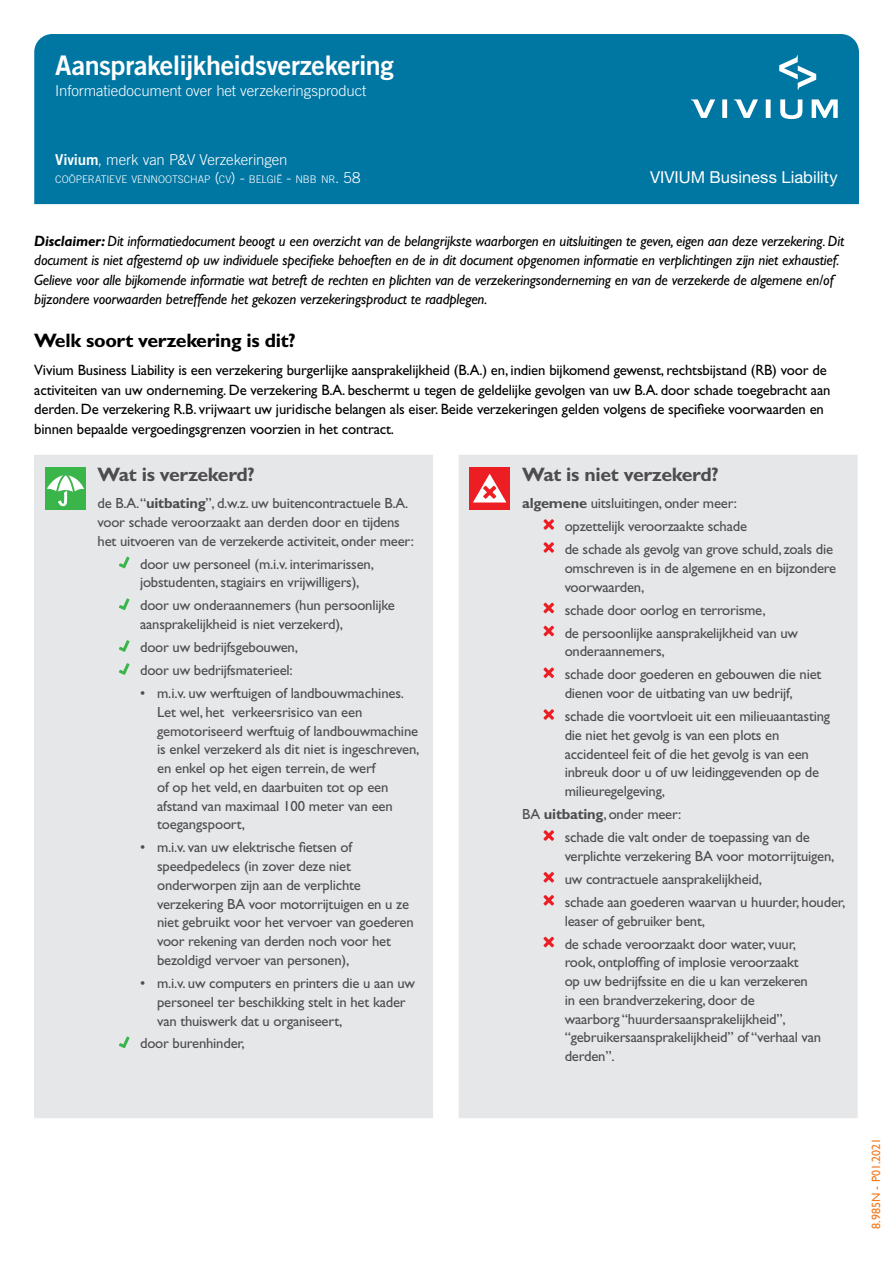
<style>
.page{position:relative;width:893px;height:1263px;background:#fff}
.page>*{position:absolute;margin:0;border:0;box-sizing:border-box;transform-origin:0 0}
.t1{font:27px "Trade Gothic LT Std Bd 2";letter-spacing:-.02em;color:#fff}
.t2{font:700 19.5px "Gill Sans Std";letter-spacing:-.015em;color:#4d4d4f}
.t3{font:700 19.5px "Gill Sans Std";letter-spacing:-.015em;color:#000}
.t4{font:16.5px "Helvetica Neue LT Std";color:#fff}
.t5{font:italic 15px/19.5px "Gill Sans Std";letter-spacing:-.01em;color:#000}
.t6{font:15px/19.5px "Gill Sans Std";letter-spacing:-.01em;color:#000}
.t7{font:300 15px "Trade Gothic LT Std";letter-spacing:-.01em;color:#fff}
.t8{font:14.7px/18.8px "Gill Sans Std";letter-spacing:-.015em;color:#4d4d4f}
.t9{font:12px "Gill Sans";color:#f47b20}
.t10{font:300 10.5px "Trade Gothic LT Std";letter-spacing:-.005em;color:#fff}
.s1{font-family:"Trade Gothic LT Std Bd 2";font-weight:400}
.s2{font-size:15px}
.s3{font-weight:700}
</style>
<div class="page">
<div style="left:34px;top:34px;width:825px;height:170px;background:#0076a3"></div>
<svg style="left:722px;top:99px;width:5px;height:19px"></svg>
<svg style="left:766px;top:99px;width:5px;height:19px"></svg>
<svg style="left:780px;top:99px;width:22px;height:20px"></svg>
<svg style="left:812px;top:99px;width:26px;height:19px"></svg>
<svg style="left:691px;top:99px;width:24px;height:19px"></svg>
<svg style="left:734px;top:99px;width:24px;height:19px"></svg>
<svg style="left:779px;top:55px;width:37px;height:35px"></svg>
<div style="left:34px;top:455px;width:824px;height:663px;background:#e6e7e8"></div>
<div style="left:45px;top:467px;width:41px;height:43px;background:#39b54a"></div>
<svg style="left:47px;top:471px;width:37px;height:35px"></svg>
<svg style="left:119px;top:557px;width:11px;height:11px"></svg>
<svg style="left:119px;top:598px;width:11px;height:12px"></svg>
<svg style="left:119px;top:640px;width:11px;height:12px"></svg>
<svg style="left:119px;top:663px;width:11px;height:12px"></svg>
<svg style="left:119px;top:1036px;width:11px;height:12px"></svg>
<div style="left:469px;top:467px;width:41px;height:43px;background:#ed1d24"></div>
<svg style="left:473px;top:474px;width:33px;height:28px"></svg>
<svg style="left:543px;top:519px;width:11px;height:11px"></svg>
<svg style="left:543px;top:542px;width:11px;height:11px"></svg>
<svg style="left:543px;top:603px;width:11px;height:10px"></svg>
<svg style="left:543px;top:626px;width:11px;height:10px"></svg>
<svg style="left:543px;top:667px;width:11px;height:11px"></svg>
<svg style="left:543px;top:709px;width:11px;height:11px"></svg>
<svg style="left:543px;top:830px;width:11px;height:11px"></svg>
<svg style="left:543px;top:872px;width:11px;height:10px"></svg>
<svg style="left:543px;top:895px;width:11px;height:10px"></svg>
<svg style="left:543px;top:937px;width:11px;height:10px"></svg>
<h1 class="t1" style="left:55px;top:48px;width:340px">Aansprakelijkheidsverzekering</h1>
<p class="t7" style="left:55px;top:82px;width:313px">Informatiedocument over het verzekeringsproduct</p>
<p class="t7" style="left:55px;top:151px;width:234px"><span class="s1">Vivium</span>, merk van P&amp;V Verzekeringen</p>
<p class="t10" style="left:55px;top:173px;width:307px">COÖPERATIEVE VENNOOTSCHAP <span class="s2">(</span>CV<span class="s2">) -</span> BELGIË <span class="s2">-</span> NBB NR<span class="s2">. 58</span></p>
<p class="t4" style="left:650px;top:167px;width:189px">VIVIUM Business Liability</p>
<p class="t5" style="left:34px;top:231px;width:811px"><span class="s3">Disclaimer:</span> Dit informatiedocument beoogt u een overzicht van de belangrijkste waarborgen en uitsluitingen te geven, eigen aan deze verzekering. Dit document is niet afgestemd op uw individuele specifieke behoeften en de in dit document opgenomen informatie en verplichtingen zijn niet exhaustief.<br>Gelieve voor alle bijkomende informatie wat betreft de rechten en plichten van de verzekeringsonderneming en van de verzekerde de algemene en/of bijzondere voorwaarden betreffende het gekozen verzekeringsproduct te raadplegen.</p>
<h2 class="t3" style="left:34px;top:329px;width:263px">Welk soort verzekering is dit?</h2>
<p class="t6" style="left:34px;top:360px;width:798px">Vivium Business Liability is een verzekering burgerlijke aansprakelijkheid (B.A.) en, indien bijkomend gewenst, rechtsbijstand (RB) voor de activiteiten van uw onderneming. De verzekering B.A. beschermt u tegen de geldelijke gevolgen van uw B.A. door schade toegebracht aan derden. De verzekering R.B. vrijwaart uw juridische belangen als eiser. Beide verzekeringen gelden volgens de specifieke voorwaarden en binnen bepaalde vergoedingsgrenzen voorzien in het contract.</p>
<h2 class="t2" style="left:98px;top:463px;width:159px">Wat is verzekerd?</h2>
<p class="t8" style="left:98px;top:494px;width:318px">de B.A.“<span class="s3">uitbating</span>”, d.w.z. uw buitencontractuele B.A. voor schade veroorzaakt aan derden door en tijdens het uitvoeren van de verzekerde activiteit, onder meer:</p>
<p class="t8" style="left:140px;top:554px;width:235px">door uw personeel (m.i.v. interimarissen, jobstudenten, stagiairs en vrijwilligers),</p>
<p class="t8" style="left:140px;top:596px;width:256px">door uw onderaannemers (hun persoonlijke aansprakelijkheid is niet verzekerd),</p>
<p class="t8" style="left:140px;top:636px;width:159px;line-height:23px">door uw bedrijfsgebouwen, door uw bedrijfsmaterieel:</p>
<p class="t8" style="left:157px;top:684px;width:264px;text-indent:-17px">• m.i.v. uw werftuigen of landbouwmachines.<br>Let wel, het verkeersrisico van een gemotoriseerd werftuig of landbouwmachine is enkel verzekerd als dit niet is ingeschreven, en enkel op het eigen terrein, de werf<br>of op het veld, en daarbuiten tot op een afstand van maximaal 100 meter van een toegangspoort,</p>
<p class="t8" style="left:157px;top:838px;width:258px;text-indent:-17px">• m.i.v. van uw elektrische fietsen of speedpedelecs (in zover deze niet onderworpen zijn aan de verplichte verzekering BA voor motorrijtuigen en u ze niet gebruikt voor het vervoer van goederen voor rekening van derden noch voor het bezoldigd vervoer van personen),</p>
<p class="t8" style="left:157px;top:974px;width:259px;text-indent:-17px">• m.i.v. uw computers en printers die u aan uw personeel ter beschikking stelt in het kader van thuiswerk dat u organiseert,</p>
<p class="t8" style="left:140px;top:1034px;width:106px">door burenhinder,</p>
<h2 class="t2" style="left:522px;top:463px;width:198px">Wat is niet verzekerd?</h2>
<p class="t8" style="left:565px;top:492px;width:270px;line-height:23px;text-indent:-43px"><span class="s3">algemene</span> uitsluitingen, onder meer:<br>opzettelijk veroorzaakte schade<br>de schade als gevolg van grove schuld, zoals die</p>
<p class="t8" style="left:565px;top:559px;width:273px">omschreven is in de algemene en en bijzondere voorwaarden,</p>
<p class="t8" style="left:565px;top:598px;width:235px;line-height:23px">schade door oorlog en terrorisme,<br>de persoonlijke aansprakelijkheid van uw</p>
<p class="t8" style="left:565px;top:640px;width:258px;line-height:23px">onderaannemers,<br>schade door goederen en gebouwen die niet</p>
<p class="t8" style="left:565px;top:682px;width:267px;line-height:23px">dienen voor de uitbating van uw bedrijf, schade die voortvloeit uit een milieuaantasting</p>
<p class="t8" style="left:565px;top:726px;width:256px">die niet het gevolg is van een plots en accidenteel feit of die het gevolg is van een inbreuk door u of uw leidinggevenden op de milieuregelgeving,</p>
<p class="t8" style="left:565px;top:803px;width:247px;line-height:23px;text-indent:-43px">BA <span class="s3">uitbating</span>, onder meer:<br>schade die valt onder de toepassing van de</p>
<p class="t8" style="left:565px;top:844px;width:282px;line-height:23px">verplichte verzekering BA voor motorrijtuigen, uw contractuele aansprakelijkheid,<br>schade aan goederen waarvan u huurder, houder,</p>
<p class="t8" style="left:565px;top:909px;width:233px;line-height:23px">leaser of gebruiker bent,<br>de schade veroorzaakt door water, vuur,</p>
<p class="t8" style="left:565px;top:953px;width:258px">rook, ontploffing of implosie veroorzaakt<br>op uw bedrijfssite en die u kan verzekeren in een brandverzekering, door de<br>waarborg “huurdersaansprakelijkheid”, “gebruikersaansprakelijkheid” of “verhaal van derden”.</p>
<p class="t9" style="left:869px;top:1229px;width:93px;rotate:-90deg">8.985N - P01.2021</p>
</div>
